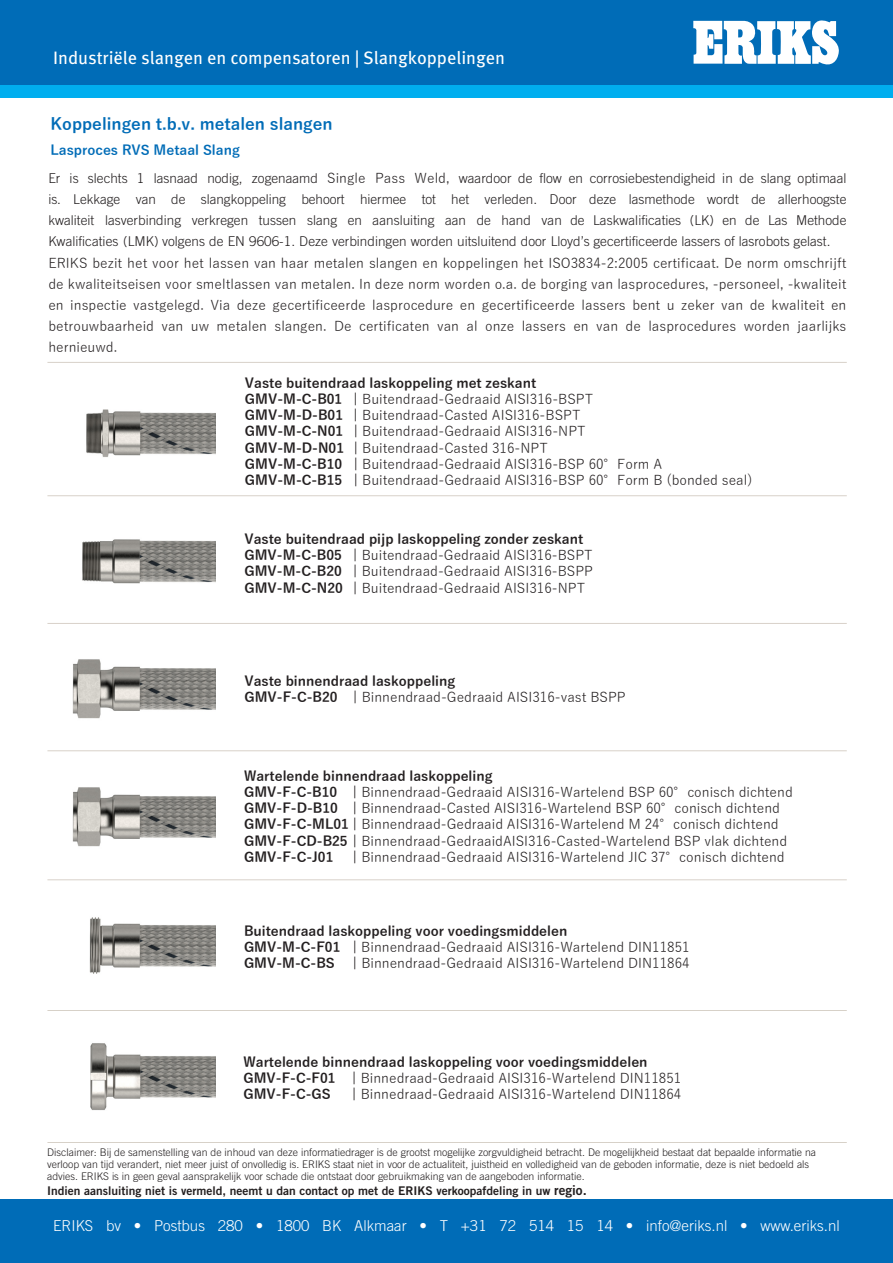
<style>
.page{position:relative;width:893px;height:1263px;background:#fff}
.page>*{position:absolute;margin:0;border:0;box-sizing:border-box;transform-origin:0 0}
.t1{font:18px "Meta OT";color:#fff}
.t2{font:700 16.5px "Yu Gothic";color:#006cb7}
.t3{font:300 15px "Trade Gothic LT Std";color:#fff}
.t4{font:13.5px/16.2px "Yu Gothic";color:#231f20}
.t5{font:300 13.5px/21px "Trade Gothic LT Std";color:#231f20;text-align:justify}
.t6{font:700 13.5px/16.2px "Yu Gothic";color:#231f20}
.t7{font:700 13.5px "Yu Gothic";color:#006cb7}
.t8{font:12px "Trade Gothic LT Std Bd 2";color:#231f20}
.t9{font:300 10.5px/12px "Trade Gothic LT Std";color:#231f20}
.s1{font-family:"Yu Gothic";font-weight:400}
.s2{font-weight:700}
.s3{font-weight:400}
.s4{font-size:13.5px}
</style>
<div class="page">
<div style="left:0;top:0;width:893px;height:85px;background:#006cb7"></div>
<div style="left:0;top:85px;width:893px;height:13px;background:#00aeef"></div>
<hr style="left:47px;top:361px;width:800px;height:2px;background:#cbc2b7">
<img style="left:86px;top:409px;width:130px;height:48px">
<img style="left:82px;top:539px;width:133px;height:45px">
<img style="left:72px;top:787px;width:143px;height:60px">
<div style="left:0;top:1199px;width:893px;height:64px;background:#006cb7"></div>
<svg style="left:693px;top:21px;width:145px;height:44px"></svg>
<img style="left:72px;top:659px;width:143px;height:60px">
<img style="left:90px;top:1043px;width:126px;height:67px">
<img style="left:89px;top:917px;width:126px;height:57px">
<hr style="left:47px;top:495px;width:800px;height:2px;background:#cbc2b7">
<hr style="left:47px;top:622px;width:800px;height:2px;background:#cbc2b7">
<hr style="left:47px;top:750px;width:800px;height:2px;background:#cbc2b7">
<hr style="left:47px;top:879px;width:800px;height:2px;background:#cbc2b7">
<hr style="left:47px;top:1009px;width:800px;height:2px;background:#cbc2b7">
<hr style="left:47px;top:1141px;width:800px;height:2px;background:#cbc2b7">
<h1 class="t1" style="left:53px;top:47px;width:453px">Industriële slangen en compensatoren | Slangkoppelingen</h1>
<p class="t2" style="left:50px;top:115px;width:284px">Koppelingen t.b.v. metalen slangen</p>
<p class="t7" style="left:50px;top:142px;width:191px">Lasproces RVS Metaal Slang</p>
<p class="t5" style="left:48px;top:168px;width:800px">Er is slechts 1 lasnaad nodig, zogenaamd <span class="s1">Single Pass Weld,</span> waardoor de flow en corrosiebestendigheid in de slang optimaal is. Lekkage van de slangkoppeling behoort hiermee tot het verleden. Door deze lasmethode wordt de allerhoogste kwaliteit lasverbinding verkregen tussen slang en aansluiting aan de hand van de Laskwalificaties (LK) en de Las Methode Kwalificaties (LMK) volgens de EN 9606-1. Deze verbindingen worden uitsluitend door Lloyd’s gecertificeerde lassers of lasrobots gelast.</p>
<p class="t4" style="left:48px;top:251px;width:800px;line-height:21px;text-align:justify">ERIKS bezit het voor het lassen van haar metalen slangen en koppelingen het ISO3834-2:2005 certificaat. De norm omschrijft de kwaliteitseisen voor smeltlassen van metalen. In deze norm worden o.a. de borging van lasprocedures, -personeel, -kwaliteit en inspectie vastgelegd. Via deze gecertificeerde lasprocedure en gecertificeerde lassers bent u zeker van de kwaliteit en betrouwbaarheid van uw metalen slangen. De certificaten van al onze lassers en van de lasprocedures worden jaarlijks hernieuwd.</p>
<p class="t4" style="left:245px;top:373px;width:509px"><span class="s2">Vaste buitendraad laskoppeling met zeskant<br>GMV-M-C-B01 |</span> Buitendraad-Gedraaid AISI316-BSPT<br><span class="s2">GMV-M-D-B01 |</span> Buitendraad-Casted AISI316-BSPT<br><span class="s2">GMV-M-C-N01 |</span> Buitendraad-Gedraaid AISI316-NPT<br><span class="s2">GMV-M-D-N01 |</span> Buitendraad-Casted 316-NPT<br><span class="s2">GMV-M-C-B10 |</span> Buitendraad-Gedraaid AISI316-BSP 60°Form A <span class="s2">GMV-M-C-B15 |</span> Buitendraad-Gedraaid AISI316-BSP 60°Form B (bonded seal)</p>
<p class="t4" style="left:244px;top:529px;width:350px"><span class="s2">Vaste buitendraad pijp laskoppeling zonder zeskant GMV-M-C-B05 |</span> Buitendraad-Gedraaid AISI316-BSPT <span class="s2">GMV-M-C-B20 |</span> Buitendraad-Gedraaid AISI316-BSPP <span class="s2">GMV-M-C-N20 |</span> Buitendraad-Gedraaid AISI316-NPT</p>
<p class="t6" style="left:244px;top:673px;width:383px">Vaste binnendraad laskoppeling<br>GMV-F-C-B20 | <span class="s3">Binnendraad-Gedraaid AISI316-vast BSPP</span></p>
<p class="t4" style="left:244px;top:766px;width:550px"><span class="s2">Wartelende binnendraad laskoppeling<br>GMV-F-C-B10 |</span> Binnendraad-Gedraaid AISI316-Wartelend BSP 60°conisch dichtend <span class="s2">GMV-F-D-B10 |</span> Binnendraad-Casted AISI316-Wartelend BSP 60°conisch dichtend <span class="s2">GMV-F-C-ML01 |</span> Binnendraad-Gedraaid AISI316-Wartelend M 24°conisch dichtend <span class="s2">GMV-F-CD-B25 |</span> Binnendraad-GedraaidAISI316-Casted-Wartelend BSP vlak dichtend</p>
<p class="t6" style="left:244px;top:849px;width:91px">GMV-F-C-J01</p>
<p class="t4" style="left:352px;top:847px;width:434px"><span class="s2">|</span> Binnendraad-Gedraaid AISI316-Wartelend JIC 37°conisch dichtend</p>
<p class="t6" style="left:244px;top:923px;width:447px">Buitendraad laskoppeling voor voedingsmiddelen<br>GMV-M-C-F01 | <span class="s3">Binnendraad-Gedraaid AISI316-Wartelend DIN11851<br></span>GMV-M-C-BS</p>
<p class="t4" style="left:352px;top:953px;width:339px"><span class="s2">|</span> Binnendraad-Gedraaid AISI316-Wartelend DIN11864</p>
<p class="t6" style="left:243px;top:1054px;width:439px">Wartelende binnendraad laskoppeling voor voedingsmiddelen<br>GMV-F-C-F01 | <span class="s3">Binnedraad-Gedraaid AISI316-Wartelend DIN11851<br></span>GMV-F-C-GS</p>
<p class="t4" style="left:351px;top:1084px;width:331px"><span class="s2">|</span> Binnedraad-Gedraaid AISI316-Wartelend DIN11864</p>
<p class="t9" style="left:47px;top:1146px;width:770px">Disclaimer: Bij de samenstelling van de inhoud van deze informatiedrager is de grootst mogelijke zorgvuldigheid betracht. De mogelijkheid bestaat dat bepaalde informatie na verloop van tijd verandert, niet meer juist of onvolledig is. ERIKS staat niet in voor de actualiteit, juistheid en volledigheid van de geboden informatie, deze is niet bedoeld als advies. ERIKS is in geen geval aansprakelijk voor schade die ontstaat door gebruikmaking van de aangeboden informatie.</p>
<p class="t8" style="left:47px;top:1183px;width:541px">Indien aansluiting niet is vermeld, neemt u dan contact op met de ERIKS verkoopafdeling in uw <span class="s4">regio.</span></p>
<p class="t3" style="left:53px;top:1217px;width:788px">ERIKS bv • Postbus 280 • 1800 BK Alkmaar • T +31 72 514 15 14 • info@eriks.nl • www.eriks.nl</p>
</div>
